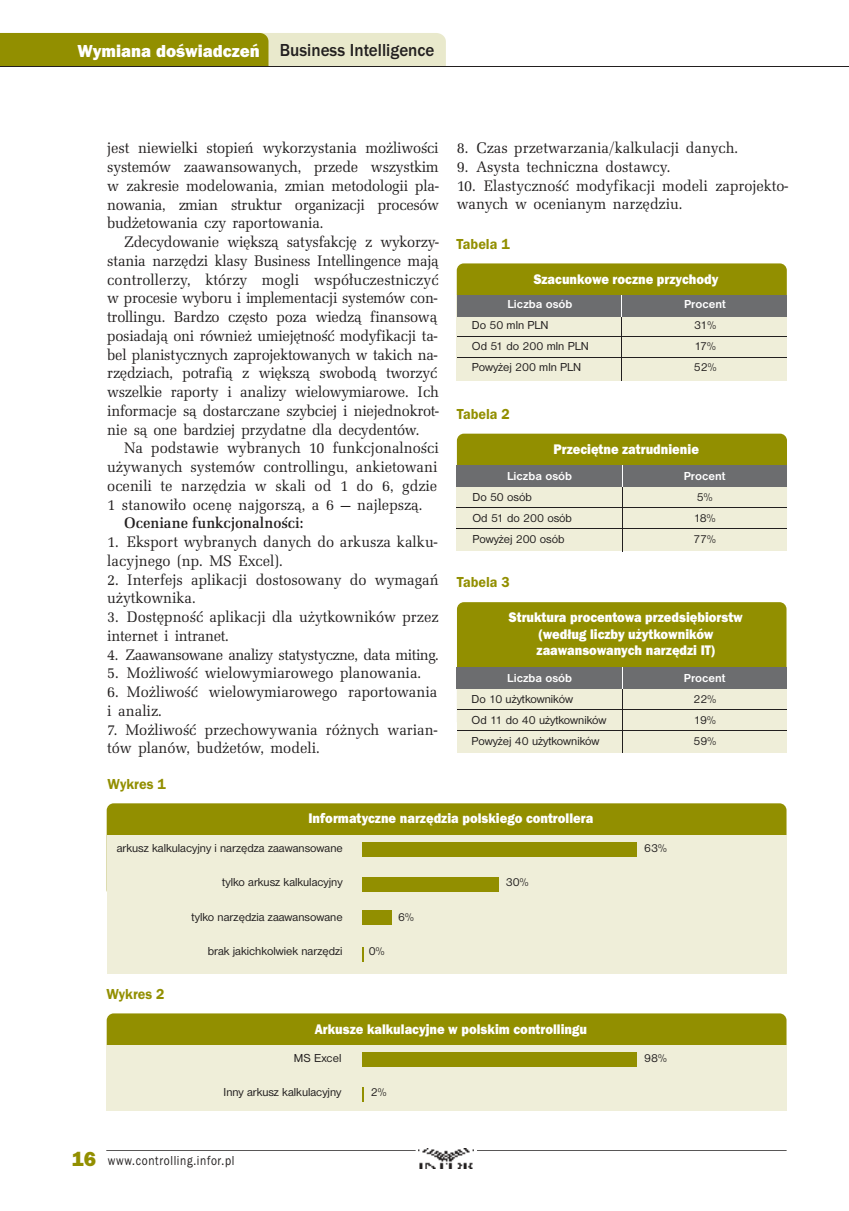
<style>
.page{position:relative;width:849px;height:1211px;background:#fff}
.page>*{position:absolute;margin:0;border:0;box-sizing:border-box;transform-origin:0 0}
.t1{font:500 18px "Franklin Got Itc TEE";color:#221f1f;scale:.95 1}
.t2{font:15.75px/18.8px "URW Latino TEE";color:#221f1f;scale:.95 1}
.t3{font:15.75px "URW Latino TEE";letter-spacing:-.03em;color:#221f1f;scale:.95 1}
.t4{font:500 15.75px "URW Latino TEE";color:#221f1f;scale:.95 1}
.t5{font:600 15px "Franklin Got Itc TEE";color:#928f00;scale:.95 1}
.t6{font:14.4px/16.5px "Franklin Got Itc TEE Heav";color:#fff;text-align:center;scale:.9 1}
.t7{font:13.5px "Franklin Got Itc TEE";letter-spacing:.06em;color:#221f1f;scale:.85 1}
.t8{font:12px "Nimbus San DEE";color:#221f1f}
.t9{font:700 12px "Nimbus San DEE";color:#fff}
.s1{font-family:"Franklin Got Itc TEE Heav";font-weight:400;color:#fff}
.s2{font-family:"Franklin Got Itc TEE Heav";font-size:21px;color:#928f00}
</style>
<div class="page">
<img style="left:419px;top:1148px;width:55px;height:20px">
<hr style="left:106px;top:1150px;width:310px;height:1px;background:#221f1f">
<hr style="left:477px;top:1150px;width:310px;height:1px;background:#221f1f">
<svg style="left:0;top:33px;width:446px;height:33px;background:#b4b251"></svg>
<hr style="left:0;top:66px;width:849px;height:1px;background:#221f1f">
<div style="left:457px;top:263px;width:330px;height:94px;background:#928f00;border-radius:7px"></div>
<div style="left:456px;top:295px;width:331px;height:85px;background:#efeed9"></div>
<div style="left:457px;top:295px;width:330px;height:21px;background:#6c6d6f"></div>
<hr style="left:457px;top:336px;width:330px;height:1px;background:#221f1f">
<hr style="left:457px;top:357px;width:330px;height:1px;background:#221f1f">
<hr style="left:622px;top:317px;width:1px;height:64px;background:#221f1f">
<div style="left:457px;top:433px;width:330px;height:94px;background:#928f00;border-radius:7px"></div>
<div style="left:457px;top:465px;width:330px;height:85px;background:#efeed9"></div>
<div style="left:456px;top:465px;width:331px;height:22px;background:#6c6d6f"></div>
<hr style="left:457px;top:507px;width:330px;height:1px;background:#221f1f">
<hr style="left:457px;top:528px;width:330px;height:1px;background:#221f1f">
<hr style="left:622px;top:487px;width:1px;height:64px;background:#221f1f">
<svg style="left:622px;top:465px;width:1px;height:22px"></svg>
<div style="left:457px;top:602px;width:330px;height:127px;background:#928f00;border-radius:7px"></div>
<div style="left:457px;top:667px;width:330px;height:85px;background:#efeed9"></div>
<div style="left:456px;top:667px;width:331px;height:21px;background:#6c6d6f"></div>
<hr style="left:457px;top:709px;width:330px;height:1px;background:#221f1f">
<hr style="left:457px;top:730px;width:330px;height:1px;background:#221f1f">
<hr style="left:622px;top:689px;width:1px;height:64px;background:#221f1f">
<svg style="left:622px;top:667px;width:1px;height:22px"></svg>
<div style="left:107px;top:803px;width:680px;height:93px;background:#928f00;border-radius:7px"></div>
<div style="left:107px;top:835px;width:680px;height:138px;background:#efeed9"></div>
<div style="left:363px;top:841px;width:274px;height:15px;background:#928f00"></div>
<div style="left:362px;top:876px;width:137px;height:15px;background:#928f00"></div>
<div style="left:362px;top:910px;width:29px;height:15px;background:#928f00"></div>
<svg style="left:362px;top:947px;width:1px;height:14px"></svg>
<div style="left:107px;top:1013px;width:680px;height:93px;background:#928f00;border-radius:7px"></div>
<div style="left:106px;top:1045px;width:681px;height:66px;background:#efeed9"></div>
<div style="left:363px;top:1051px;width:274px;height:15px;background:#928f00"></div>
<svg style="left:362px;top:1087px;width:1px;height:14px"></svg>
<p class="t1" style="left:77px;top:44px;width:377px"><span class="s1">Wymiana doświadczeń</span> Business Intelligence</p>
<p class="t2" style="left:107px;top:140px;width:351px;text-align:justify">jest niewielki stopień wykorzystania możliwości systemów zaawansowanych, przede wszystkim w zakresie modelowania, zmian metodologii pla&shy;nowania, zmian struktur organizacji procesów budżetowania czy raportowania.</p>
<p class="t2" style="left:107px;top:234px;width:351px;text-align:justify;text-indent:17px">Zdecydowanie większą satysfakcję z wykorzy&shy;stania narzędzi klasy Business Intellingence mają controllerzy, którzy mogli współuczestniczyć w procesie wyboru i implementacji systemów con&shy;trollingu. Bardzo często poza wiedzą finansową posiadają oni również umiejętność modyfikacji ta&shy;bel planistycznych zaprojektowanych w takich na&shy;rzędziach, potrafią z większą swobodą tworzyć wszelkie raporty i analizy wielowymiarowe. Ich informacje są dostarczane szybciej i niejednokrot&shy;nie są one bardziej przydatne dla decydentów.</p>
<p class="t2" style="left:107px;top:440px;width:350px;text-align:justify;text-indent:17px">Na podstawie wybranych 10 funkcjonalności używanych systemów controllingu, ankietowani ocenili te narzędzia w skali od 1 do 6, gdzie 1 stanowiło ocenę najgorszą, a 6 — najlepszą.</p>
<p class="t4" style="left:124px;top:517px;width:190px">Oceniane funkcjonalności:</p>
<p class="t2" style="left:107px;top:534px;width:349px">1. Eksport wybranych danych do arkusza kalku&shy;lacyjnego (np. MS Excel).</p>
<p class="t2" style="left:107px;top:571px;width:350px">2. Interfejs aplikacji dostosowany do wymagań użytkownika.</p>
<p class="t2" style="left:107px;top:609px;width:350px">3. Dostępność aplikacji dla użytkowników przez internet i intranet.</p>
<p class="t3" style="left:107px;top:648px;width:351px">4. Zaawansowane analizy statystyczne, data miting.</p>
<p class="t2" style="left:107px;top:665px;width:332px">5. Możliwość wielowymiarowego planowania.</p>
<p class="t2" style="left:107px;top:684px;width:349px">6. Możliwość wielowymiarowego raportowania i analiz.</p>
<p class="t2" style="left:107px;top:721px;width:349px">7. Możliwość przechowywania różnych warian&shy;tów planów, budżetów, modeli.</p>
<p class="t5" style="left:108px;top:778px;width:63px">Wykres 1</p>
<p class="t2" style="left:457px;top:140px;width:298px">8. Czas przetwarzania/kalkulacji danych.</p>
<p class="t2" style="left:457px;top:159px;width:226px">9. Asysta techniczna dostawcy.</p>
<p class="t2" style="left:457px;top:177px;width:350px">10. Elastyczność modyfikacji modeli zaprojekto&shy;wanych w ocenianym narzędziu.</p>
<p class="t5" style="left:457px;top:239px;width:57px">Tabela 1</p>
<p class="t6" style="left:534px;top:270px;width:207px">Szacunkowe roczne przychody</p>
<p class="t9" style="left:507px;top:300px;width:67px">Liczba osób</p>
<p class="t9" style="left:684px;top:300px;width:43px">Procent</p>
<p class="t8" style="left:472px;top:321px;width:78px">Do 50 mln PLN</p>
<p class="t8" style="left:694px;top:321px;width:23px">31%</p>
<p class="t8" style="left:472px;top:342px;width:118px">Od 51 do 200 mln PLN</p>
<p class="t8" style="left:694px;top:342px;width:23px">17%</p>
<p class="t8" style="left:472px;top:363px;width:111px">Powyżej 200 mln PLN</p>
<p class="t8" style="left:694px;top:363px;width:24px">52%</p>
<p class="t5" style="left:457px;top:409px;width:57px">Tabela 2</p>
<p class="t6" style="left:553px;top:440px;width:163px">Przeciętne zatrudnienie</p>
<p class="t9" style="left:507px;top:471px;width:67px">Liczba osób</p>
<p class="t9" style="left:684px;top:471px;width:43px">Procent</p>
<p class="t8" style="left:472px;top:492px;width:61px">Do 50 osób</p>
<p class="t8" style="left:697px;top:492px;width:17px">5%</p>
<p class="t8" style="left:472px;top:513px;width:101px">Od 51 do 200 osób</p>
<p class="t8" style="left:694px;top:513px;width:23px">18%</p>
<p class="t8" style="left:472px;top:534px;width:94px">Powyżej 200 osób</p>
<p class="t8" style="left:694px;top:534px;width:24px">77%</p>
<p class="t5" style="left:457px;top:576px;width:57px">Tabela 3</p>
<p class="t6" style="left:509px;top:609px;width:261px">Struktura procentowa przedsiębiorstw (według liczby użytkowników zaawansowanych narzędzi IT)</p>
<p class="t9" style="left:507px;top:673px;width:67px">Liczba osób</p>
<p class="t9" style="left:684px;top:673px;width:43px">Procent</p>
<p class="t8" style="left:472px;top:694px;width:103px">Do 10 użytkowników</p>
<p class="t8" style="left:694px;top:694px;width:24px">22%</p>
<p class="t8" style="left:472px;top:715px;width:136px">Od 11 do 40 użytkowników</p>
<p class="t8" style="left:694px;top:715px;width:23px">19%</p>
<p class="t8" style="left:472px;top:736px;width:129px">Powyżej 40 użytkowników</p>
<p class="t8" style="left:694px;top:736px;width:24px">59%</p>
<p class="t6" style="left:308px;top:810px;width:318px">Informatyczne narzędzia polskiego controllera</p>
<p class="t8" style="left:117px;top:843px;width:228px">arkusz kalkulacyjny i narzędza zaawansowane</p>
<p class="t8" style="left:644px;top:843px;width:24px">63%</p>
<p class="t8" style="left:222px;top:878px;width:122px">tylko arkusz kalkulacyjny</p>
<p class="t8" style="left:506px;top:878px;width:24px">30%</p>
<p class="t8" style="left:191px;top:912px;width:153px">tylko narzędzia zaawansowane</p>
<p class="t8" style="left:398px;top:912px;width:17px">6%</p>
<p class="t8" style="left:208px;top:947px;width:136px">brak jakichkolwiek narzędzi</p>
<p class="t8" style="left:369px;top:947px;width:17px">0%</p>
<p class="t5" style="left:106px;top:988px;width:63px">Wykres 2</p>
<p class="t6" style="left:315px;top:1020px;width:304px">Arkusze kalkulacyjne w polskim controllingu</p>
<p class="t8" style="left:294px;top:1053px;width:49px">MS Excel</p>
<p class="t8" style="left:644px;top:1053px;width:24px">98%</p>
<p class="t8" style="left:224px;top:1088px;width:119px">Inny arkusz kalkulacyjny</p>
<p class="t8" style="left:371px;top:1088px;width:17px">2%</p>
<p class="t7" style="left:71px;top:1155px;width:193px"><span class="s2">16</span> www.controlling.infor.pl</p>
</div>
